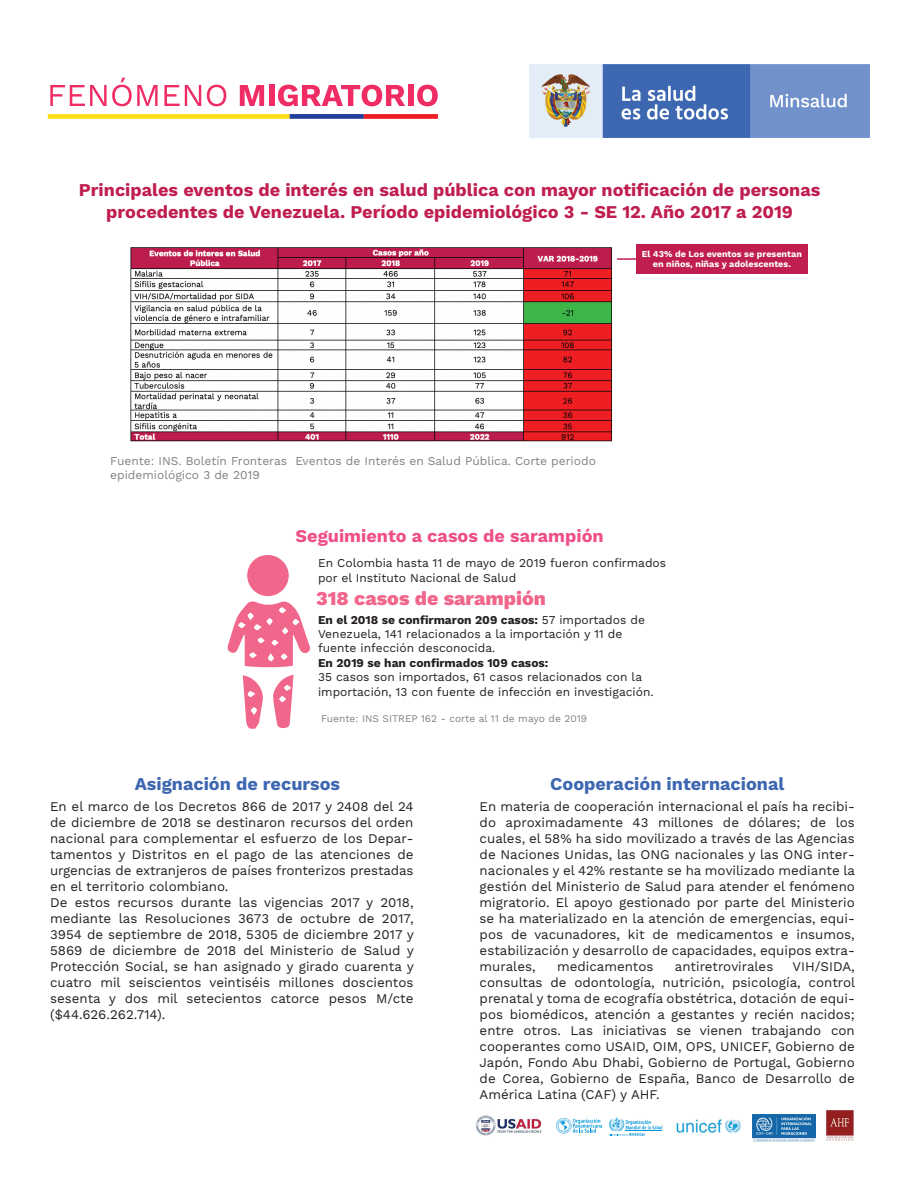
<style>
.page{position:relative;width:918px;height:1188px;background:#fff}
.page>*{position:absolute;margin:0;border:0;box-sizing:border-box;transform-origin:0 0}
.t1{font:800 19.65px "Work Sans";color:#f1668b}
.t2{font:700 18px/21.6px "Work Sans";color:#bf1e4f;text-align:center}
.t3{font:700 18px "Work Sans";color:#3e67b1}
.t4{font:700 18px "Work Sans";color:#ef4f89}
.t5{font:13.35px/15.9px "Work Sans";color:#231f20;text-align:justify}
.t6{font:12px/14.4px "Work Sans";color:#231f20}
.t7{font:12px/13.5px "Work Sans";color:#808285}
.t8{font:700 12px "Work Sans";color:#231f20}
.t9{font:10.2px "Work Sans";color:#808285}
.t10{font:700 9px/10.8px "Work Sans";color:#fff;text-align:center}
.s1{font-weight:700}
</style>
<div class="page">
<div style="left:48px;top:114px;width:242px;height:5px;background:#ffdd17"></div>
<div style="left:290px;top:114px;width:74px;height:5px;background:#223f99"></div>
<div style="left:364px;top:114px;width:74px;height:5px;background:#ee1d23"></div>
<svg style="left:50px;top:78px;width:108px;height:28px"></svg>
<svg style="left:164px;top:85px;width:37px;height:21px"></svg>
<svg style="left:207px;top:85px;width:19px;height:21px"></svg>
<svg style="left:240px;top:85px;width:24px;height:21px"></svg>
<div style="left:269px;top:85px;width:5px;height:21px;background:#ef2c64"></div>
<svg style="left:278px;top:85px;width:127px;height:21px"></svg>
<div style="left:408px;top:85px;width:5px;height:21px;background:#ef2c64"></div>
<svg style="left:417px;top:85px;width:21px;height:21px"></svg>
<img style="left:529px;top:64px;width:340px;height:74px">
<img style="left:475px;top:1115px;width:67px;height:21px">
<svg style="left:556px;top:1118px;width:46px;height:15px"></svg>
<svg style="left:609px;top:1118px;width:53px;height:18px"></svg>
<img style="left:676px;top:1119px;width:65px;height:14px">
<img style="left:826px;top:1110px;width:28px;height:31px">
<img style="left:752px;top:1114px;width:63px;height:28px">
<div style="left:636px;top:245px;width:172px;height:29px;background:#bf1e4f"></div>
<svg style="left:243px;top:675px;width:20px;height:54px"></svg>
<div style="left:247px;top:555px;width:42px;height:41px;background:#f1668b;border-radius:50%"></div>
<svg style="left:273px;top:675px;width:21px;height:53px"></svg>
<svg style="left:227px;top:601px;width:83px;height:67px"></svg>
<svg style="left:282px;top:627px;width:6px;height:7px"></svg>
<svg style="left:251px;top:707px;width:6px;height:8px"></svg>
<div style="left:248px;top:691px;width:7px;height:6px;background:#fff;border-radius:3px"></div>
<svg style="left:284px;top:685px;width:7px;height:6px"></svg>
<svg style="left:279px;top:696px;width:7px;height:6px"></svg>
<svg style="left:617px;top:258px;width:19px;height:2px"></svg>
<img style="left:130px;top:247px;width:482px;height:195px">
<h2 class="t2" style="left:79px;top:180px;width:743px">Principales eventos de interés en salud pública con mayor notificación de personas procedentes de Venezuela. Período epidemiológico 3 - SE 12. Año 2017 a 2019</h2>
<p class="t10" style="left:642px;top:249px;width:162px">El 43% de Los eventos se presentan en niños, niñas y adolescentes.</p>
<p class="t7" style="left:110px;top:455px;width:487px">Fuente: INS. Boletín Fronteras Eventos de Interés en Salud Pública. Corte periodo epidemiológico 3 de 2019</p>
<h2 class="t4" style="left:296px;top:526px;width:310px">Seguimiento a casos de sarampión</h2>
<p class="t6" style="left:318px;top:556px;width:350px">En Colombia hasta 11 de mayo de 2019 fueron confirmados por el Instituto Nacional de Salud</p>
<h1 class="t1" style="left:316px;top:587px;width:231px">318 casos de sarampión</h1>
<p class="t6" style="left:318px;top:613px;width:328px"><span class="s1">En el 2018 se confirmaron 209 casos:</span> 57 importados de<br>Venezuela, 141 relacionados a la importación y 11 de fuente infección desconocida.</p>
<p class="t8" style="left:318px;top:656px;width:232px">En 2019 se han confirmados 109 casos:</p>
<p class="t6" style="left:318px;top:670px;width:337px">35 casos son importados, 61 casos relacionados con la importación, 13 con fuente de infección en investigación.</p>
<p class="t9" style="left:321px;top:712px;width:268px">Fuente: INS SITREP 162 - corte al 11 de mayo de 2019</p>
<h2 class="t3" style="left:135px;top:774px;width:207px">Asignación de recursos</h2>
<h2 class="t3" style="left:550px;top:774px;width:236px">Cooperación internacional</h2>
<p class="t5" style="left:50px;top:799px;width:365px;text-align:left">En el marco de los Decretos 866 de 2017 y 2408 del 24 de diciembre de 2018 se destinaron recursos del orden nacional para complementar el esfuerzo de los Depar&shy;tamentos y Distritos en el pago de las atenciones de urgencias de extranjeros de países fronterizos prestadas en el territorio colombiano.<br>De estos recursos durante las vigencias 2017 y 2018, mediante las Resoluciones 3673 de octubre de 2017, 3954 de septiembre de 2018, 5305 de diciembre 2017 y 5869 de diciembre de 2018 del Ministerio de Salud y Protección Social, se han asignado y girado cuarenta y cuatro mil seiscientos veintiséis millones doscientos sesenta y dos mil setecientos catorce pesos M/cte ($44.626.262.714).</p>
<p class="t5" style="left:480px;top:799px;width:377px">En materia de cooperación internacional el país ha recibi&shy;do aproximadamente 43 millones de dólares; de los cuales, el 58% ha sido movilizado a través de las Agencias de Naciones Unidas, las ONG nacionales y las ONG inter&shy;nacionales y el 42% restante se ha movilizado mediante la gestión del Ministerio de Salud para atender el fenómeno migratorio. El apoyo gestionado por parte del Ministerio se ha materializado en la atención de emergencias, equi&shy;pos de vacunadores, kit de medicamentos e insumos, estabilización y desarrollo de capacidades, equipos extra&shy;murales,</p>
<p class="t5" style="left:480px;top:959px;width:377px;text-indent:313px">VIH/SIDA, consultas de odontología, nutrición, psicología, control prenatal y toma de ecografía obstétrica, dotación de equi&shy;pos biomédicos, atención a gestantes y recién nacidos; entre otros. Las iniciativas se vienen trabajando con cooperantes como USAID, OIM, OPS, UNICEF, Gobierno de Japón, Fondo Abu Dhabi, Gobierno de Portugal, Gobierno de Corea, Gobierno de España, Banco de Desarrollo de América Latina (CAF) y AHF.</p>
<p class="t5" style="left:557px;top:959px;width:98px">medicamentos</p>
<p class="t5" style="left:675px;top:959px;width:100px">antiretrovirales</p>
</div>
